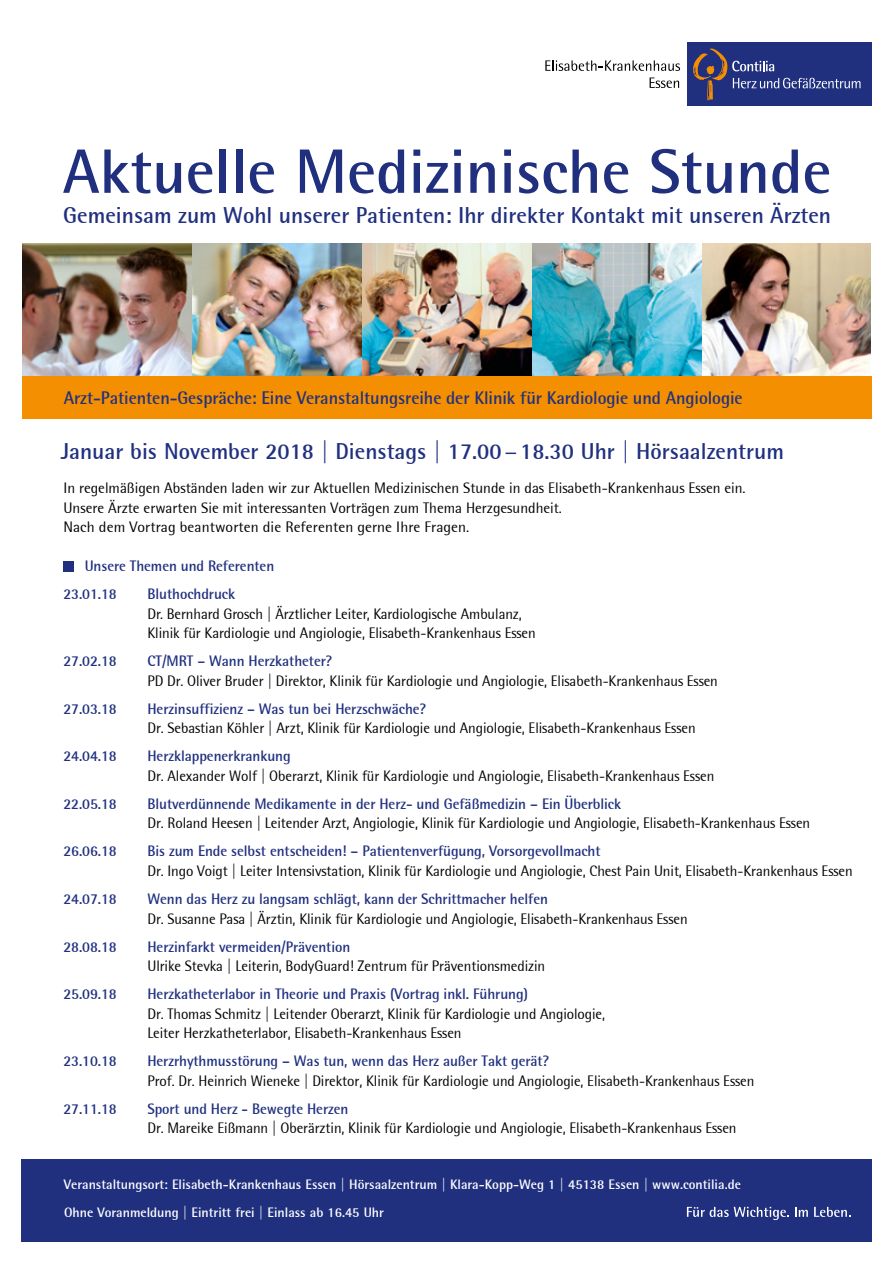
<style>
.page{position:relative;width:893px;height:1263px;background:#fff}
.page>*{position:absolute;margin:0;border:0;box-sizing:border-box;transform-origin:0 0}
.t1{font:700 62.7px "Rotis Semi Sans";color:#20307f}
.t2{font:700 22.65px "Rotis Semi Sans";color:#20307f}
.t3{font:700 18px "Rotis Semi Sans";letter-spacing:-.005em;color:#20307f}
.t4{font:15px/19.5px "Rotis Semi Sans";letter-spacing:-.005em;color:#000}
.t5{font:700 15px/28px "Rotis Semi Sans";letter-spacing:-.005em;color:#20307f}
.t6{font:700 13.5px/28.5px "Rotis Semi Sans";color:#fff}
.s1{font-weight:400}
.s2{font-weight:700;color:#20307f}
.s3{font-weight:700}
</style>
<div class="page">
<img style="left:701px;top:243px;width:170px;height:133px">
<img style="left:532px;top:243px;width:169px;height:133px">
<img style="left:22px;top:243px;width:170px;height:133px">
<img style="left:362px;top:243px;width:170px;height:133px">
<img style="left:192px;top:243px;width:170px;height:133px">
<div style="left:21px;top:1159px;width:851px;height:83px;background:#20307f"></div>
<svg style="left:687px;top:1207px;width:102px;height:13px"></svg>
<svg style="left:795px;top:1207px;width:13px;height:10px"></svg>
<svg style="left:814px;top:1207px;width:36px;height:10px"></svg>
<div style="left:687px;top:43px;width:185px;height:63px;background:#20307f"></div>
<svg style="left:693px;top:48px;width:167px;height:52px"></svg>
<svg style="left:545px;top:60px;width:135px;height:11px"></svg>
<svg style="left:650px;top:78px;width:29px;height:10px"></svg>
<div style="left:63px;top:561px;width:11px;height:10px;background:#20307f"></div>
<div style="left:22px;top:376px;width:850px;height:43px;background:#f38f00"></div>
<h1 class="t1" style="left:63px;top:133px;width:770px">Aktuelle Medizinische Stunde</h1>
<h2 class="t2" style="left:63px;top:201px;width:769px">Gemeinsam zum Wohl unserer Patienten: Ihr direkter Kontakt mit unseren Ärzten</h2>
<p class="t3" style="left:64px;top:387px;width:680px">Arzt-Patienten-Gespräche: Eine Veranstaltungsreihe der Klinik für Kardiologie und Angiologie</p>
<h2 class="t2" style="left:61px;top:437px;width:725px">Januar bis November 2018 | Dienstags | 17.00<span class="s1">−</span>18.30 Uhr | Hörsaalzentrum</h2>
<p class="t4" style="left:63px;top:478px;width:684px">In regelmäßigen Abständen laden wir zur Aktuellen Medizinischen Stunde in das Elisabeth-Krankenhaus Essen ein.<br>Unsere Ärzte erwarten Sie mit interessanten Vorträgen zum Thema Herzgesundheit.<br>Nach dem Vortrag beantworten die Referenten gerne Ihre Fragen.</p>
<p class="t5" style="left:63px;top:552px;width:212px;text-indent:21px">Unsere Themen und Referenten<br>23.01.18</p>
<p class="t5" style="left:147px;top:580px;width:89px">Bluthochdruck</p>
<p class="t4" style="left:147px;top:604px;width:390px">Dr. Bernhard Grosch | Ärztlicher Leiter, Kardiologische Ambulanz,<br>Klinik für Kardiologie und Angiologie, Elisabeth-Krankenhaus Essen</p>
<p class="t5" style="left:63px;top:647px;width:55px">27.02.18</p>
<p class="t5" style="left:147px;top:647px;width:186px">CT/MRT – Wann Herzkatheter?</p>
<p class="t4" style="left:147px;top:671px;width:572px">PD Dr. Oliver Bruder | Direktor, Klinik für Kardiologie und Angiologie, Elisabeth-Krankenhaus Essen</p>
<p class="t5" style="left:63px;top:695px;width:55px">27.03.18</p>
<p class="t5" style="left:147px;top:695px;width:280px">Herzinsuffizienz – Was tun bei Herzschwäche?</p>
<p class="t4" style="left:147px;top:718px;width:550px">Dr. Sebastian Köhler | Arzt, Klinik für Kardiologie und Angiologie, Elisabeth-Krankenhaus Essen</p>
<p class="t5" style="left:63px;top:742px;width:55px">24.04.18</p>
<p class="t5" style="left:147px;top:742px;width:145px">Herzklappenerkrankung</p>
<p class="t4" style="left:147px;top:766px;width:568px">Dr. Alexander Wolf | Oberarzt, Klinik für Kardiologie und Angiologie, Elisabeth-Krankenhaus Essen</p>
<p class="t5" style="left:63px;top:790px;width:55px">22.05.18</p>
<p class="t5" style="left:147px;top:790px;width:475px">Blutverdünnende Medikamente in der Herz- und Gefäßmedizin – Ein Überblick</p>
<p class="t4" style="left:147px;top:813px;width:664px">Dr. Roland Heesen | Leitender Arzt, Angiologie, Klinik für Kardiologie und Angiologie, Elisabeth-Krankenhaus Essen</p>
<p class="t5" style="left:63px;top:837px;width:55px">26.06.18</p>
<p class="t5" style="left:147px;top:837px;width:455px">Bis zum Ende selbst entscheiden! – Patientenverfügung, Vorsorgevollmacht</p>
<p class="t4" style="left:147px;top:861px;width:707px">Dr. Ingo Voigt | Leiter Intensivstation, Klinik für Kardiologie und Angiologie, Chest Pain Unit, Elisabeth-Krankenhaus Essen</p>
<p class="t5" style="left:63px;top:885px;width:55px">24.07.18</p>
<p class="t5" style="left:147px;top:885px;width:402px">Wenn das Herz zu langsam schlägt, kann der Schrittmacher helfen</p>
<p class="t4" style="left:147px;top:908px;width:542px">Dr. Susanne Pasa | Ärztin, Klinik für Kardiologie und Angiologie, Elisabeth-Krankenhaus Essen</p>
<p class="t5" style="left:63px;top:932px;width:55px">28.08.18</p>
<p class="t4" style="left:147px;top:936px;width:399px"><span class="s2">Herzinfarkt vermeiden/Prävention<br></span>Ulrike Stevka <span class="s3">|</span> Leiterin, BodyGuard! Zentrum für Präventionsmedizin</p>
<p class="t5" style="left:63px;top:980px;width:55px">25.09.18</p>
<p class="t5" style="left:147px;top:980px;width:382px">Herzkatheterlabor in Theorie und Praxis (Vortrag inkl. Führung)</p>
<p class="t4" style="left:147px;top:1003px;width:459px">Dr. Thomas Schmitz | Leitender Oberarzt, Klinik für Kardiologie und Angiologie,<br>Leiter Herzkatheterlabor, Elisabeth-Krankenhaus Essen</p>
<p class="t5" style="left:63px;top:1047px;width:55px">23.10.18</p>
<p class="t5" style="left:147px;top:1047px;width:403px">Herzrhythmusstörung – Was tun, wenn das Herz außer Takt gerät?</p>
<p class="t4" style="left:147px;top:1070px;width:608px">Prof. Dr. Heinrich Wieneke | Direktor, Klinik für Kardiologie und Angiologie, Elisabeth-Krankenhaus Essen</p>
<p class="t5" style="left:63px;top:1094px;width:55px">27.11.18</p>
<p class="t5" style="left:147px;top:1094px;width:203px">Sport und Herz - Bewegte Herzen</p>
<p class="t4" style="left:147px;top:1118px;width:591px">Dr. Mareike Eißmann | Oberärztin, Klinik für Kardiologie und Angiologie, Elisabeth-Krankenhaus Essen</p>
<p class="t6" style="left:64px;top:1170px;width:678px">Veranstaltungsort: Elisabeth-Krankenhaus Essen <span class="s1">|</span> Hörsaalzentrum <span class="s1">|</span> Klara-Kopp-Weg 1 <span class="s1">|</span> 45138 Essen <span class="s1">|</span> www.contilia.de<br>Ohne Voranmeldung <span class="s1">|</span> Eintritt frei | Einlass ab 16.45 Uhr</p>
</div>
